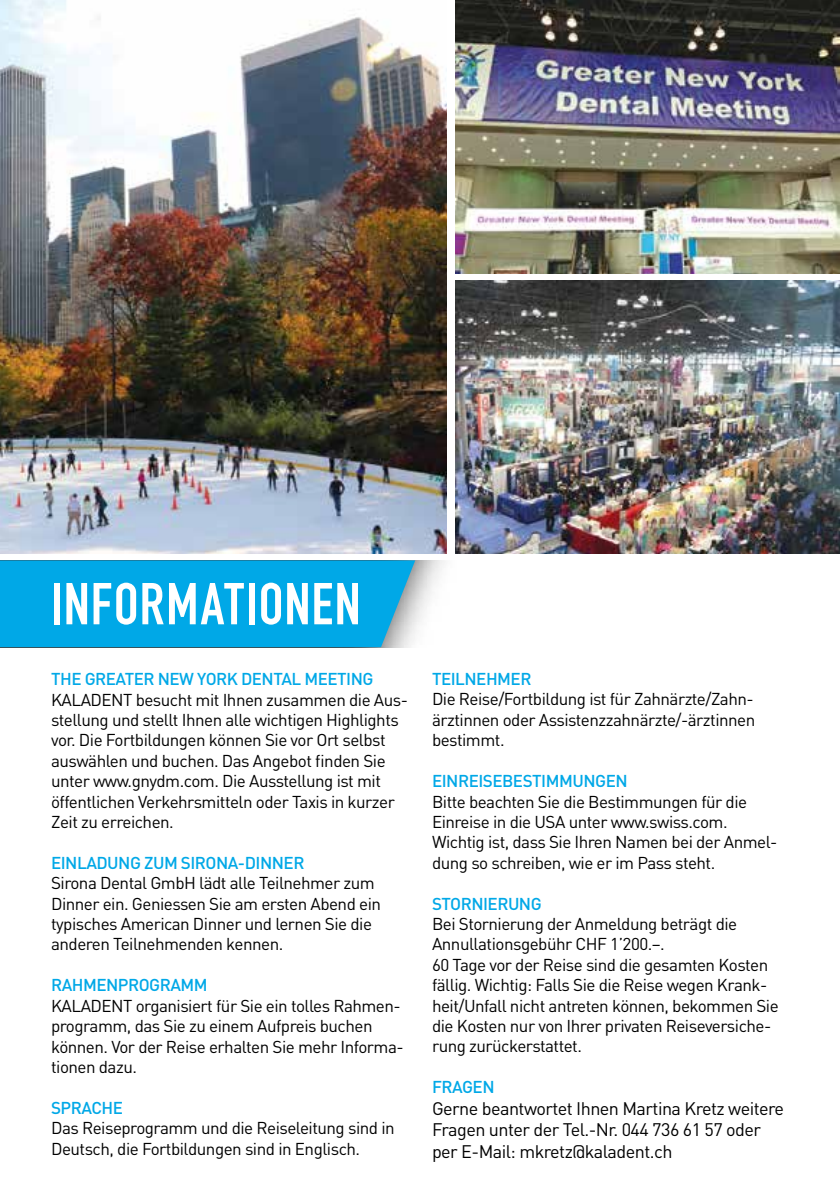
<style>
.page{position:relative;width:840px;height:1191px;background:#fff}
.page>*{position:absolute;margin:0;border:0;box-sizing:border-box;transform-origin:0 0}
.t1{font:58px "DIN Engschrift";letter-spacing:.02em;color:#fff}
.t2{font:18px/21.6px "DIN";letter-spacing:-.03em;color:#000}
.t3{font:17px/20.4px "DIN";letter-spacing:-.03em;color:#000}
.t4{font:500 17px "DIN";letter-spacing:-.03em;color:#00a8e7}
</style>
<div class="page">
<img style="left:0;top:0;width:446px;height:553px">
<img style="left:455px;top:0;width:384px;height:273px">
<img style="left:455px;top:280px;width:384px;height:273px">
<img style="left:839px;top:48px;width:1px;height:87px">
<div style="left:0;top:560px;width:415px;height:88px;background:#00a8e7"></div>
<h1 class="t1" style="left:51px;top:570px;width:311px">INFORMATIONEN</h1>
<p class="t4" style="left:51px;top:668px;width:324px">THE GREATER NEW YORK DENTAL MEETING</p>
<p class="t3" style="left:51px;top:689px;width:358px">KALADENT besucht mit Ihnen zusammen die Aus&shy;stellung und stellt Ihnen alle wichtigen Highlights vor. Die Fortbildungen können Sie vor Ort selbst auswählen und buchen. Das Angebot finden Sie unter www.gnydm.com. Die Ausstellung ist mit öffentlichen Verkehrsmitteln oder Taxis in kurzer Zeit zu erreichen.</p>
<p class="t4" style="left:51px;top:852px;width:255px">EINLADUNG ZUM SIRONA-DINNER</p>
<p class="t3" style="left:51px;top:872px;width:331px">Sirona Dental GmbH lädt alle Teilnehmer zum Dinner ein. Geniessen Sie am ersten Abend ein typisches American Dinner und lernen Sie die anderen Teilnehmenden kennen.</p>
<p class="t4" style="left:51px;top:974px;width:158px">RAHMENPROGRAMM</p>
<p class="t3" style="left:51px;top:995px;width:354px">KALADENT organisiert für Sie ein tolles Rahmen&shy;programm, das Sie zu einem Aufpreis buchen können. Vor der Reise erhalten Sie mehr Informa&shy;tionen dazu.</p>
<p class="t4" style="left:51px;top:1096px;width:73px">SPRACHE</p>
<p class="t3" style="left:51px;top:1117px;width:345px">Das Reiseprogramm und die Reiseleitung sind in<br>Deutsch, die Fortbildungen sind in Englisch.</p>
<p class="t4" style="left:432px;top:668px;width:101px">TEILNEHMER</p>
<p class="t3" style="left:432px;top:689px;width:324px;text-align:justify">Die Reise/Fortbildung ist für Zahnärzte/Zahn&shy;ärztinnen oder Assistenzzahnärzte/-ärztinnen bestimmt.</p>
<p class="t4" style="left:432px;top:770px;width:197px">EINREISEBESTIMMUNGEN</p>
<p class="t3" style="left:432px;top:791px;width:347px">Bitte beachten Sie die Bestimmungen für die Einreise in die USA unter www.swiss.com.<br>Wichtig ist, dass Sie Ihren Namen bei der Anmel&shy;dung so schreiben, wie er im Pass steht.</p>
<p class="t4" style="left:432px;top:892px;width:111px">STORNIERUNG</p>
<p class="t3" style="left:432px;top:913px;width:348px">Bei Stornierung der Anmeldung beträgt die Annullationsgebühr CHF 1’200.–.<br>60 Tage vor der Reise sind die gesamten Kosten fällig. Wichtig: Falls Sie die Reise wegen Krank&shy;heit/Unfall nicht antreten können, bekommen Sie die Kosten nur von Ihrer privaten Reiseversiche&shy;rung zurückerstattet.</p>
<p class="t4" style="left:432px;top:1076px;width:64px">FRAGEN</p>
<p class="t2" style="left:432px;top:1097px;width:353px">Gerne beantwortet Ihnen Martina Kretz weitere<br>Fragen unter der Tel.-Nr. 044 736 61 57 oder per E-Mail: mkretz@kaladent.ch</p>
</div>
